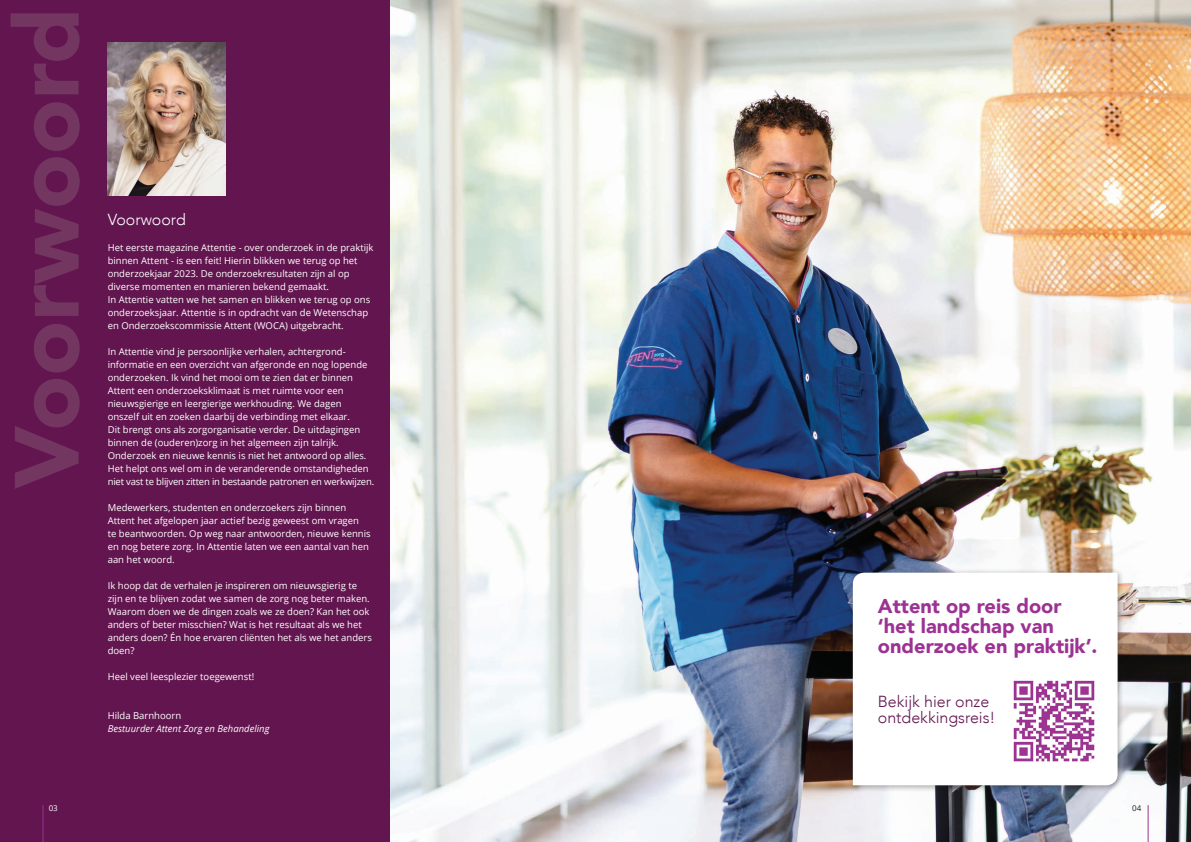
<style>
.page{position:relative;width:1191px;height:842px;background:#fff}
.page>*{position:absolute;margin:0;border:0;box-sizing:border-box;transform-origin:0 0}
.t1{font:900 20px/20px "Avenir";color:#9c3293}
.t2{font:300 16px/16px "Avenir";color:#62154f}
.t3{font:300 16px "Avenir";color:#fff}
.t4{font:9.5px/13px "Open Sans";color:#fff}
.t5{font:italic 9.5px "Open Sans";color:#fff}
.t6{font:8px "Open Sans";color:#fff}
.t7{font:8px "Open Sans";color:#231f20}
</style>
<div class="page">
<div style="left:0;top:1px;width:390px;height:841px;background:#62154f"></div>
<img style="left:390px;top:1px;width:800px;height:841px">
<svg style="left:10px;top:13px;width:70px;height:476px"></svg>
<img style="left:108px;top:43px;width:117px;height:152px">
<div style="left:848px;top:569px;width:276px;height:223px;background:#231f20;opacity:.35"></div>
<svg style="left:853px;top:573px;width:264px;height:212px"></svg>
<img style="left:1011px;top:678px;width:85px;height:85px">
<hr style="left:43px;top:805px;width:1px;height:37px;background:#9c3293">
<hr style="left:1147px;top:805px;width:1px;height:37px;background:#9c3293">
<h2 class="t3" style="left:108px;top:209px;width:80px">Voorwoord</h2>
<p class="t4" style="left:108px;top:241px;width:267px">Het eerste magazine Attentie - over onderzoek in de praktijk binnen Attent - is een feit! Hierin blikken we terug op het onderzoekjaar 2023. De onderzoekresultaten zijn al op diverse momenten en manieren bekend gemaakt.<br>In Attentie vatten we het samen en blikken we terug op ons onderzoeksjaar. Attentie is in opdracht van de Wetenschap en Onderzoekscommissie Attent (WOCA) uitgebracht.</p>
<p class="t4" style="left:108px;top:345px;width:268px">In Attentie vind je persoonlijke verhalen, achtergrond&shy;informatie en een overzicht van afgeronde en nog lopende onderzoeken. Ik vind het mooi om te zien dat er binnen Attent een onderzoeksklimaat is met ruimte voor een nieuwsgierige en leergierige werkhouding. We dagen onszelf uit en zoeken daarbij de verbinding met elkaar.<br>Dit brengt ons als zorgorganisatie verder. De uitdagingen binnen de (ouderen)zorg in het algemeen zijn talrijk.<br>Onderzoek en nieuwe kennis is niet het antwoord op alles.<br>Het helpt ons wel om in de veranderende omstandigheden niet vast te blijven zitten in bestaande patronen en werkwijzen.</p>
<p class="t4" style="left:108px;top:501px;width:264px">Medewerkers, studenten en onderzoekers zijn binnen Attent het afgelopen jaar actief bezig geweest om vragen<br>te beantwoorden. Op weg naar antwoorden, nieuwe kennis en nog betere zorg. In Attentie laten we een aantal van hen aan het woord.</p>
<p class="t4" style="left:108px;top:579px;width:266px">Ik hoop dat de verhalen je inspireren om nieuwsgierig te zijn en te blijven zodat we samen de zorg nog beter maken.<br>Waarom doen we de dingen zoals we ze doen? Kan het ook anders of beter misschien? Wat is het resultaat als we het anders doen? Én hoe ervaren cliënten het als we het anders doen?</p>
<p class="t4" style="left:108px;top:670px;width:148px">Heel veel leesplezier toegewenst!</p>
<p class="t4" style="left:108px;top:709px;width:75px">Hilda Barnhoorn</p>
<p class="t5" style="left:108px;top:722px;width:163px">Bestuurder Attent Zorg en Behandeling</p>
<h1 class="t1" style="left:878px;top:597px;width:221px">Attent op reis door ‘het landschap van onderzoek en praktijk’.</h1>
<h2 class="t2" style="left:878px;top:694px;width:119px">Bekijk hier onze ontdekkingsreis!</h2>
<p class="t6" style="left:49px;top:803px;width:11px">03</p>
<p class="t7" style="left:1132px;top:803px;width:11px">04</p>
</div>
